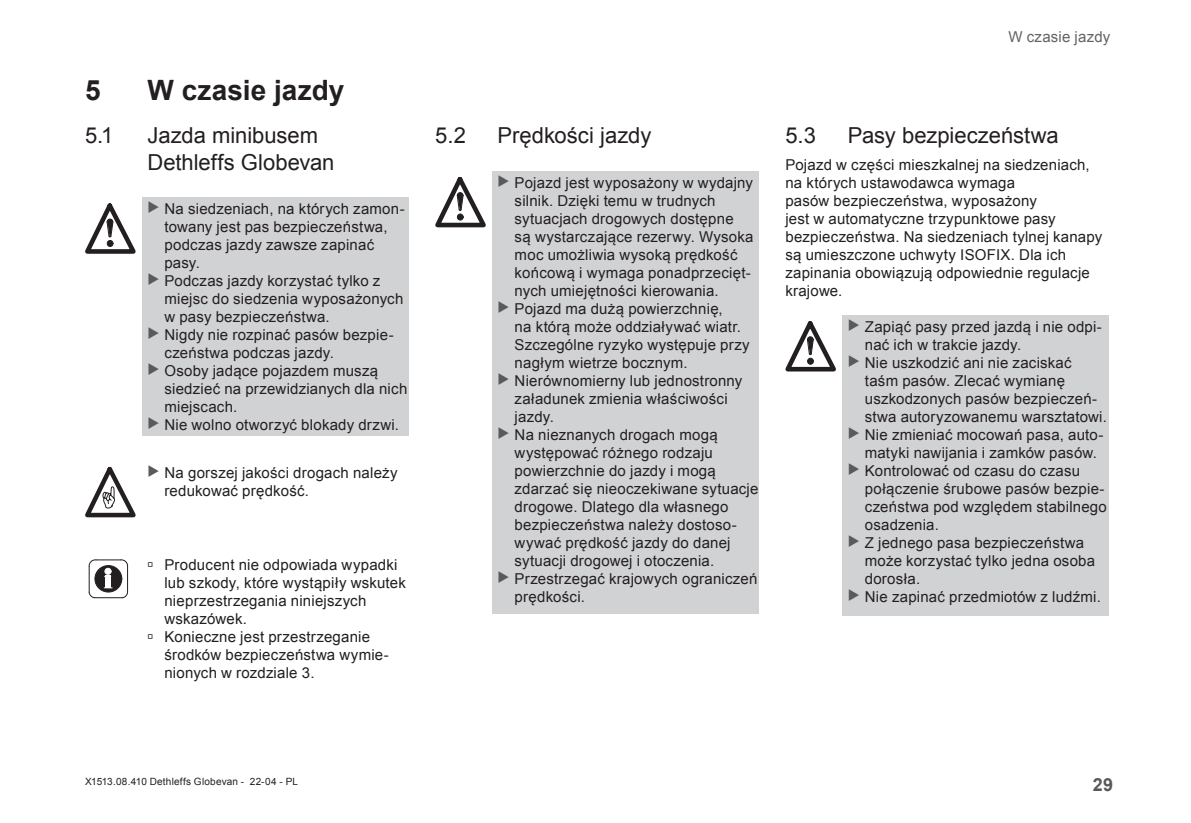
<style>
.page{position:relative;width:1191px;height:823px;background:#fff}
.page>*{position:absolute;margin:0;border:0;box-sizing:border-box;transform-origin:0 0}
.t1{font:700 28px "Arial";letter-spacing:.005em;color:#231f20}
.t2{font:22px/26.4px "Arial";color:#231f20}
.t3{font:700 18px "Arial";color:#57585a}
.Grundtext{font:15px/18px "Arial";letter-spacing:.015em;color:#231f20}
.t4{font:15px "Arial";letter-spacing:.015em;color:#636366}
.t5{font:10px "Arial";letter-spacing:.02em;color:#231f20}
</style>
<div class="page">
<div style="left:142px;top:197px;width:266px;height:239px;background:#d1d2d4"></div>
<svg style="left:85px;top:203px;width:51px;height:50px"></svg>
<svg style="left:85px;top:466px;width:51px;height:51px"></svg>
<svg style="left:88px;top:559px;width:41px;height:39px"></svg>
<div style="left:492px;top:171px;width:266px;height:442px;background:#d1d2d4"></div>
<svg style="left:435px;top:177px;width:51px;height:50px"></svg>
<div style="left:842px;top:315px;width:266px;height:300px;background:#d1d2d4"></div>
<svg style="left:785px;top:321px;width:51px;height:50px"></svg>
<p class="t1" style="left:85px;top:71px;width:17px">5</p>
<p class="t1" style="left:147px;top:71px;width:199px">W czasie jazdy</p>
<p class="t2" style="left:85px;top:122px;width:30px">5.1</p>
<p class="t2" style="left:147px;top:122px;width:189px">Jazda minibusem<br>Dethleffs Globevan</p>
<p class="Grundtext" style="left:164px;top:200px;width:242px">Na siedzeniach, na których zamon&shy;towany jest pas bezpieczeństwa, podczas jazdy zawsze zapinać pasy.</p>
<p class="Grundtext" style="left:164px;top:272px;width:240px">Podczas jazdy korzystać tylko z miejsc do siedzenia wyposażonych w pasy bezpieczeństwa.</p>
<p class="Grundtext" style="left:164px;top:326px;width:231px">Nigdy nie rozpinać pasów bezpie&shy;czeństwa podczas jazdy.</p>
<p class="Grundtext" style="left:164px;top:362px;width:244px">Osoby jadące pojazdem muszą siedzieć na przewidzianych dla nich miejscach.</p>
<p class="Grundtext" style="left:164px;top:416px;width:236px">Nie wolno otworzyć blokady drzwi.</p>
<p class="Grundtext" style="left:164px;top:463px;width:235px">Na gorszej jakości drogach należy redukować prędkość.</p>
<p class="Grundtext" style="left:164px;top:556px;width:243px;text-indent:-17px">→ Producent nie odpowiada wypadki lub szkody, które wystąpiły wskutek nieprzestrzegania niniejszych wskazówek.</p>
<p class="Grundtext" style="left:164px;top:628px;width:226px;text-indent:-17px">→ Konieczne jest przestrzeganie środków bezpieczeństwa wymie&shy;nionych w rozdziale 3.</p>
<p class="t4" style="left:1008px;top:27px;width:104px">W czasie jazdy</p>
<p class="t2" style="left:435px;top:122px;width:32px">5.2</p>
<p class="t2" style="left:497px;top:122px;width:155px">Prędkości jazdy</p>
<p class="Grundtext" style="left:514px;top:173px;width:240px">Pojazd jest wyposażony w wydajny silnik. Dzięki temu w trudnych sytuacjach drogowych dostępne są wystarczające rezerwy. Wysoka moc umożliwia wysoką prędkość końcową i wymaga ponadprzecięt&shy;nych umiejętności kierowania.</p>
<p class="Grundtext" style="left:514px;top:299px;width:237px">Pojazd ma dużą powierzchnię,<br>na którą może oddziaływać wiatr.<br>Szczególne ryzyko występuje przy nagłym wietrze bocznym.</p>
<p class="Grundtext" style="left:514px;top:371px;width:229px">Nierównomierny lub jednostronny załadunek zmienia właściwości jazdy.</p>
<p class="Grundtext" style="left:514px;top:425px;width:245px">Na nieznanych drogach mogą występować różnego rodzaju powierzchnie do jazdy i mogą zdarzać się nieoczekiwane sytuacje drogowe. Dlatego dla własnego bezpieczeństwa należy dostoso&shy;wywać prędkość jazdy do danej sytuacji drogowej i otoczenia.</p>
<p class="Grundtext" style="left:514px;top:569px;width:244px">Przestrzegać krajowych ograniczeń prędkości.</p>
<p class="t2" style="left:785px;top:122px;width:32px">5.3</p>
<p class="t2" style="left:847px;top:122px;width:212px">Pasy bezpieczeństwa</p>
<p class="Grundtext" style="left:785px;top:156px;width:318px">Pojazd w części mieszkalnej na siedzeniach, na których ustawodawca wymaga<br>pasów bezpieczeństwa, wyposażony<br>jest w automatyczne trzypunktowe pasy bezpieczeństwa. Na siedzeniach tylnej kanapy są umieszczone uchwyty ISOFIX. Dla ich zapinania obowiązują odpowiednie regulacje krajowe.</p>
<p class="Grundtext" style="left:865px;top:317px;width:239px">Zapiąć pasy przed jazdą i nie odpi&shy;nać ich w trakcie jazdy.</p>
<p class="Grundtext" style="left:865px;top:353px;width:243px">Nie uszkodzić ani nie zaciskać taśm pasów. Zlecać wymianę uszkodzonych pasów bezpieczeń&shy;stwa autoryzowanemu warsztatowi.</p>
<p class="Grundtext" style="left:865px;top:425px;width:240px">Nie zmieniać mocowań pasa, auto&shy;matyki nawijania i zamków pasów.</p>
<p class="Grundtext" style="left:865px;top:461px;width:244px">Kontrolować od czasu do czasu połączenie śrubowe pasów bezpie&shy;czeństwa pod względem stabilnego osadzenia.</p>
<p class="Grundtext" style="left:865px;top:533px;width:232px">Z jednego pasa bezpieczeństwa może korzystać tylko jedna osoba dorosła.</p>
<p class="Grundtext" style="left:865px;top:587px;width:237px">Nie zapinać przedmiotów z ludźmi.</p>
<p class="t5" style="left:85px;top:774px;width:214px">X1513.08.410 Dethleffs Globevan - 22-04 - PL</p>
<p class="t3" style="left:1092px;top:771px;width:22px">29</p>
</div>
